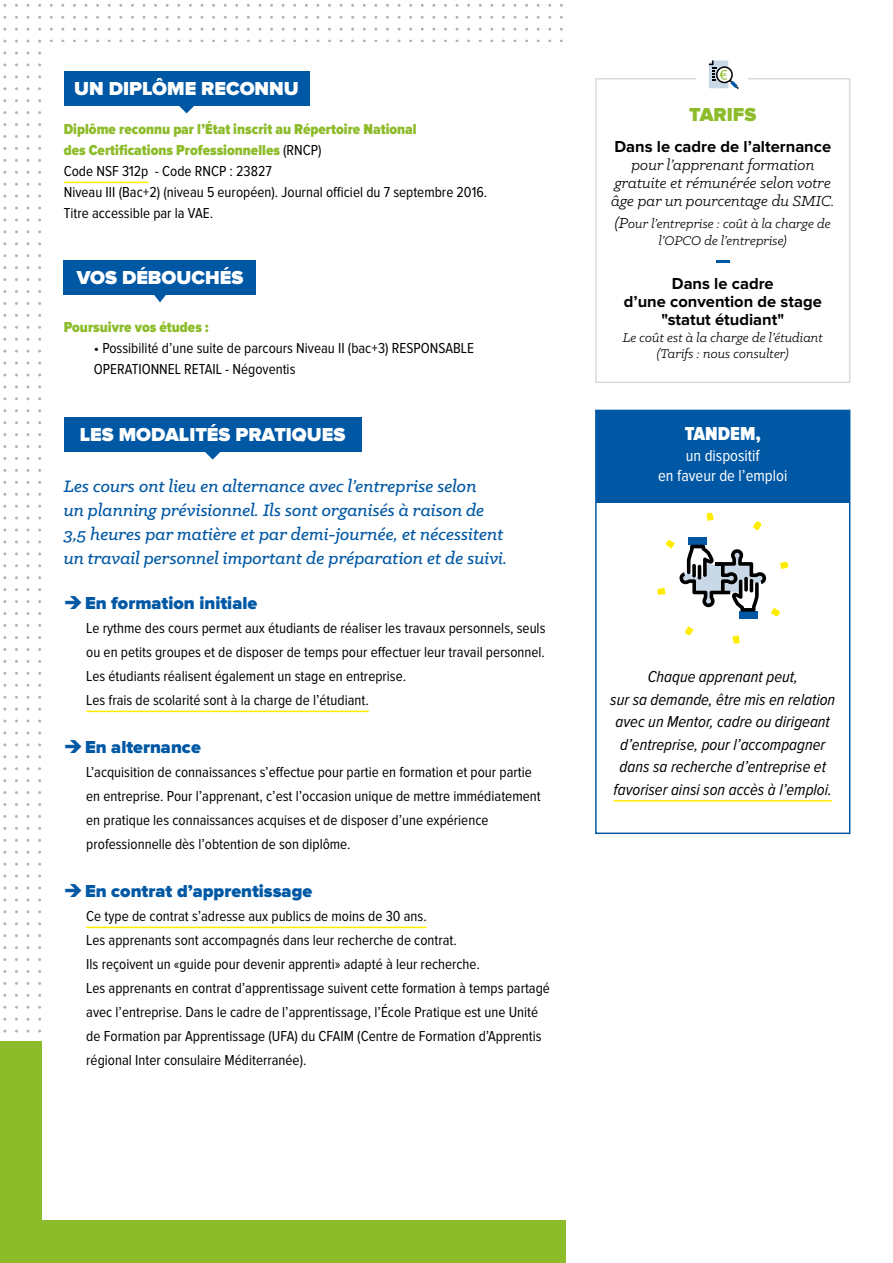
<style>
.page{position:relative;width:893px;height:1263px;background:#fff}
.page>*{position:absolute;margin:0;border:0;box-sizing:border-box;transform-origin:0 0}
.t1{font:900 19.5px "Proxima Nova";color:#fff}
.t2{font:900 19.5px "Proxima Nova Cond";color:#fff}
.t3{font:900 19.5px "Proxima Nova";color:#8dbc2a}
.t4{font:italic 500 18.75px/24px "Klinic Slab";color:#0058a5}
.t5{font:900 18px "Proxima Nova";color:#0058a5}
.t6{font:italic 16.5px/22.5px "Proxima Nova Cond";color:#000;text-align:center}
.t7{font:italic 16.5px/18px "Klinic Slab";color:#000;text-align:center}
.t8{font:700 16.5px/18px "Proxima Nova";color:#000;text-align:center}
.t9{font:16.5px/20.4px "Proxima Nova Cond";color:#fff;text-align:center}
.t10{font:15px/24px "Proxima Nova Cond";color:#000}
.t11{font:900 15px "Proxima Nova Cond";color:#8dbc2a}
.t12{font:italic 14.25px/16.5px "Klinic Slab";color:#000;text-align:center}
.s1{font-weight:900;color:#8dbc2a}
.s2{font-size:16.5px}
</style>
<div class="page">
<div style="left:0;top:1042px;width:566px;height:221px;background:#8dbc2a"></div>
<div style="left:43px;top:43px;width:807px;height:1177px;background:#fff"></div>
<hr style="left:64px;top:182px;width:84px;height:1px;background:#ffed00">
<svg style="left:176px;top:105px;width:22px;height:9px"></svg>
<div style="left:64px;top:71px;width:245px;height:34px;background:#0058a5"></div>
<svg style="left:151px;top:294px;width:18px;height:9px"></svg>
<div style="left:64px;top:260px;width:192px;height:34px;background:#0058a5"></div>
<hr style="left:86px;top:711px;width:283px;height:1px;background:#ffed00">
<hr style="left:86px;top:927px;width:341px;height:1px;background:#ffed00">
<svg style="left:202px;top:451px;width:22px;height:9px"></svg>
<div style="left:64px;top:417px;width:297px;height:34px;background:#0058a5"></div>
<div style="left:595px;top:410px;width:255px;height:424px;border:2px solid #0058a5"></div>
<div style="left:596px;top:410px;width:254px;height:93px;background:#0058a5"></div>
<hr style="left:614px;top:800px;width:218px;height:1px;background:#ffed00">
<svg style="left:657px;top:512px;width:131px;height:132px"></svg>
<svg style="left:692px;top:564px;width:4px;height:13px"></svg>
<hr style="left:698px;top:565px;width:3px;height:14px;background:#000;border-radius:2px">
<div style="left:595px;top:78px;width:255px;height:305px;border:2px solid #dadada"></div>
<div style="left:697px;top:48px;width:51px;height:47px;background:#fff"></div>
<svg style="left:716px;top:260px;width:13px;height:2px"></svg>
<svg style="left:709px;top:60px;width:30px;height:29px"></svg>
<h1 class="t1" style="left:74px;top:77px;width:226px">UN DIPLÔME RECONNU</h1>
<p class="t10" style="left:64px;top:119px;width:425px;line-height:21px"><span class="s1">Diplôme reconnu par l’État inscrit au Répertoire National<br>des Certifications Professionnelles</span> (RNCP)<br>Code NSF 312p - Code RNCP : 23827<br>Niveau III (Bac+2) (niveau 5 européen). Journal officiel du 7 septembre 2016.<br>Titre accessible par la VAE.</p>
<h1 class="t1" style="left:77px;top:266px;width:168px">VOS DÉBOUCHÉS</h1>
<p class="t11" style="left:64px;top:318px;width:147px">Poursuivre vos études :</p>
<p class="t10" style="left:94px;top:338px;width:382px;line-height:21px">• Possibilité d’une suite de parcours Niveau II (bac+3) RESPONSABLE<br>OPERATIONNEL RETAIL - Négoventis</p>
<h1 class="t1" style="left:80px;top:423px;width:267px">LES MODALITÉS PRATIQUES</h1>
<p class="t4" style="left:64px;top:474px;width:445px">Les cours ont lieu en alternance avec l’entreprise selon<br>un planning prévisionnel. Ils sont organisés à raison de 3,5 heures par matière et par demi-journée, et nécessitent un travail personnel important de préparation et de suivi.</p>
<p class="t5" style="left:64px;top:593px;width:195px">➔En formation initiale</p>
<p class="t10" style="left:86px;top:617px;width:461px">Le rythme des cours permet aux étudiants de réaliser les travaux personnels, seuls ou en petits groupes et de disposer de temps pour effectuer leur travail personnel.<br>Les étudiants réalisent également un stage en entreprise.<br>Les frais de scolarité sont à la charge de l’étudiant.</p>
<p class="t5" style="left:64px;top:737px;width:138px">➔En alternance</p>
<p class="t10" style="left:86px;top:761px;width:456px">L’acquisition de connaissances s’effectue pour partie en formation et pour partie en entreprise. Pour l’apprenant, c’est l’occasion unique de mettre immédiatement en pratique les connaissances acquises et de disposer d’une expérience professionnelle dès l’obtention de son diplôme.</p>
<p class="t5" style="left:64px;top:881px;width:250px">➔En contrat d’apprentissage</p>
<p class="t10" style="left:86px;top:905px;width:465px">Ce type de contrat s’adresse aux publics de moins de 30 ans.<br>Les apprenants sont accompagnés dans leur recherche de contrat.<br>Ils reçoivent un «guide pour devenir apprenti» adapté à leur recherche.<br>Les apprenants en contrat d’apprentissage suivent cette formation à temps partagé avec l’entreprise. Dans le cadre de l’apprentissage, l’École Pratique est une Unité de Formation par Apprentissage (UFA) du CFAIM (Centre de Formation d’Apprentis régional Inter consulaire Méditerranée).</p>
<h1 class="t3" style="left:689px;top:103px;width:69px">TARIFS</h1>
<p class="t8" style="left:614px;top:138px;width:218px">Dans le cadre de l’alternance</p>
<p class="t7" style="left:611px;top:155px;width:225px">pour l’apprenant formation gratuite et rémunérée selon votre âge par un pourcentage du SMIC.</p>
<p class="t12" style="left:615px;top:215px;width:217px"><span class="s2">(P</span>our l’entreprise : coût à la charge de l’OPCO de l’entreprise)</p>
<p class="t8" style="left:624px;top:275px;width:200px">Dans le cadre<br>d’une convention de stage "statut étudiant"</p>
<p class="t12" style="left:623px;top:328px;width:202px">Le coût est à la charge de l’étudiant (Tarifs : nous consulter)</p>
<h1 class="t2" style="left:685px;top:423px;width:78px">TANDEM,</h1>
<p class="t9" style="left:658px;top:445px;width:131px">un dispositif<br>en faveur de l’emploi</p>
<p class="t6" style="left:610px;top:666px;width:226px">Chaque apprenant peut,<br>sur sa demande, être mis en relation avec un Mentor, cadre ou dirigeant d’entreprise, pour l’accompagner dans sa recherche d’entreprise et favoriser ainsi son accès à l’emploi.</p>
</div>
